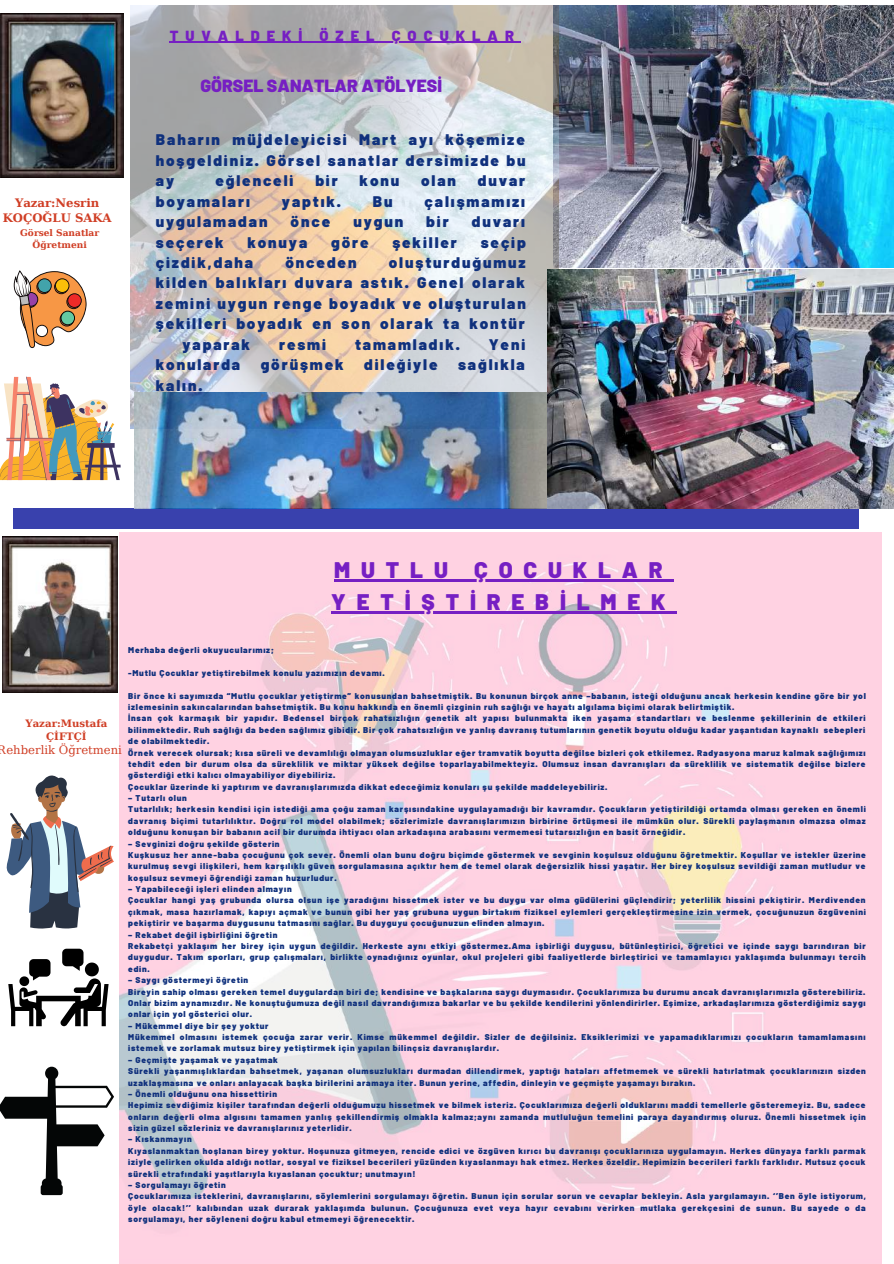
<style>
.page{position:relative;width:894px;height:1264px;background:#fff}
.page>*{position:absolute;margin:0;border:0;box-sizing:border-box;transform-origin:0 0}
.t1{font:900 22.5px/31.5px "Barlow";letter-spacing:.48em;color:#761fc3}
.t2{font:900 17.55px "Barlow";color:#761fc3}
.t3{font:900 15.3px/20.4px "Barlow";letter-spacing:.125em;color:#10317d;text-align:justify}
.t4{font:900 14.55px "Barlow";letter-spacing:.48em;color:#761fc3}
.t5{font:700 11.7px/15.6px "DejaVu Serif";color:#d03e25;text-align:center}
.t6{font:11.55px "DejaVu Serif";color:#d03e25}
.t7{font:700 10.2px/13.5px "DejaVu Serif";color:#d03e25;text-align:center}
.t8{font:700 9px/12px "DejaVu Serif";color:#d03e25;text-align:center}
.t9{font:900 8.4px/11.4px "Barlow";letter-spacing:.09em;color:#10317d}
</style>
<div class="page">
<img style="left:558px;top:5px;width:335px;height:262px">
<div style="left:14px;top:508px;width:844px;height:21px;background:#3941ad"></div>
<img style="left:0;top:13px;width:124px;height:165px">
<img style="left:2px;top:536px;width:115px;height:156px">
<img style="left:130px;top:5px;width:428px;height:423px">
<img style="left:135px;top:392px;width:412px;height:116px">
<img style="left:547px;top:269px;width:346px;height:239px">
<svg style="left:14px;top:270px;width:73px;height:79px"></svg>
<svg style="left:0;top:376px;width:121px;height:104px"></svg>
<img style="left:120px;top:532px;width:761px;height:731px">
<svg style="left:8px;top:948px;width:101px;height:78px"></svg>
<svg style="left:6px;top:775px;width:108px;height:153px"></svg>
<svg style="left:0;top:1066px;width:114px;height:129px"></svg>
<hr style="left:170px;top:42px;width:351px;height:1px;background:#761fc3">
<hr style="left:334px;top:579px;width:339px;height:3px;background:#761fc3">
<hr style="left:331px;top:611px;width:345px;height:2px;background:#761fc3">
<h3 class="t5" style="left:3px;top:195px;width:110px">Yazar:Nesrin<br>KOÇOĞLU SAKA</h3>
<p class="t8" style="left:20px;top:227px;width:80px">Görsel Sanatlar<br>Öğretmeni</p>
<h3 class="t4" style="left:170px;top:26px;width:346px">TUVALDEKİ ÖZEL ÇOCUKLAR</h3>
<h2 class="t2" style="left:200px;top:74px;width:243px">GÖRSEL SANATLAR ATÖLYESİ</h2>
<h3 class="t3" style="left:156px;top:129px;width:371px">Baharın müjdeleyicisi Mart ayı köşemize hoşgeldiniz. Görsel sanatlar dersimizde bu ay</h3>
<h3 class="t3" style="left:215px;top:170px;width:79px">eğlenceli</h3>
<h3 class="t3" style="left:315px;top:170px;width:24px">bir</h3>
<h3 class="t3" style="left:359px;top:170px;width:41px">konu</h3>
<h3 class="t3" style="left:421px;top:170px;width:36px">olan</h3>
<h3 class="t3" style="left:478px;top:170px;width:49px">duvar</h3>
<h3 class="t3" style="left:156px;top:190px;width:96px">boyamaları</h3>
<h3 class="t3" style="left:282px;top:190px;width:60px">yaptık.</h3>
<h3 class="t3" style="left:373px;top:190px;width:21px">Bu</h3>
<h3 class="t3" style="left:424px;top:190px;width:102px">çalışmamızı</h3>
<h3 class="t3" style="left:156px;top:211px;width:113px">uygulamadan</h3>
<h3 class="t3" style="left:290px;top:211px;width:41px">önce</h3>
<h3 class="t3" style="left:353px;top:211px;width:51px">uygun</h3>
<h3 class="t3" style="left:426px;top:211px;width:24px">bir</h3>
<h3 class="t3" style="left:471px;top:211px;width:55px">duvarı</h3>
<h3 class="t3" style="left:156px;top:231px;width:69px">seçerek</h3>
<h3 class="t3" style="left:247px;top:231px;width:61px">konuya</h3>
<h3 class="t3" style="left:331px;top:231px;width:39px">göre</h3>
<h3 class="t3" style="left:392px;top:231px;width:66px">şekiller</h3>
<h3 class="t3" style="left:480px;top:231px;width:46px">seçip</h3>
<h3 class="t3" style="left:156px;top:251px;width:99px">çizdik,daha</h3>
<h3 class="t3" style="left:285px;top:251px;width:72px">önceden</h3>
<h3 class="t3" style="left:389px;top:251px;width:138px">oluşturduğumuz</h3>
<h3 class="t3" style="left:156px;top:272px;width:370px">kilden balıkları duvara astık. Genel olarak</h3>
<h3 class="t3" style="left:156px;top:292px;width:371px">zemini uygun renge boyadık ve oluşturulan</h3>
<h3 class="t3" style="left:156px;top:313px;width:370px">şekilleri boyadık en son olarak ta kontür</h3>
<h3 class="t3" style="left:182px;top:333px;width:69px">yaparak</h3>
<h3 class="t3" style="left:279px;top:333px;width:47px">resmi</h3>
<h3 class="t3" style="left:355px;top:333px;width:106px">tamamladık.</h3>
<h3 class="t3" style="left:488px;top:333px;width:37px">Yeni</h3>
<h3 class="t3" style="left:156px;top:354px;width:86px">konularda</h3>
<h3 class="t3" style="left:260px;top:354px;width:84px">görüşmek</h3>
<h3 class="t3" style="left:364px;top:354px;width:75px">dileğiyle</h3>
<h3 class="t3" style="left:458px;top:354px;width:68px">sağlıkla</h3>
<h3 class="t3" style="left:156px;top:374px;width:48px">kalın.</h3>
<h1 class="t1" style="left:331px;top:553px;width:336px">MUTLU ÇOCUKLAR<br>YETİŞTİREBİLMEK</h1>
<p class="t9" style="left:128px;top:644px;width:147px">Merhaba değerli okuyucularımız;</p>
<p class="t9" style="left:128px;top:666px;width:258px">-Mutlu Çocuklar yetiştirebilmek konulu yazımızın devamı.</p>
<p class="t9" style="left:128px;top:689px;width:739px">Bir önce ki sayımızda “Mutlu çocuklar yetiştirme” konusundan bahsetmiştik. Bu konunun birçok anne –babanın, isteği olduğunu ancak herkesin kendine göre bir yol izlemesinin sakıncalarından bahsetmiştik. Bu konu hakkında en önemli çizginin ruh sağlığı ve hayatı algılama biçimi olarak belirtmiştik.<br>İnsan çok karmaşık bir yapıdır. Bedensel birçok rahatsızlığın genetik alt yapısı bulunmakta iken yaşama standartları ve beslenme şekillerinin de etkileri bilinmektedir. Ruh sağlığı da beden sağlımız gibidir. Bir çok rahatsızlığın ve yanlış davranış tutumlarının genetik boyutu olduğu kadar yaşantıdan kaynaklı sebepleri de olabilmektedir.<br>Örnek verecek olursak; kısa süreli ve devamlılığı olmayan olumsuzluklar eğer tramvatik boyutta değilse bizleri çok etkilemez. Radyasyona maruz kalmak sağlığımızı tehdit eden bir durum olsa da süreklilik ve miktar yüksek değilse toparlayabilmekteyiz. Olumsuz insan davranışları da süreklilik ve sistematik değilse bizlere gösterdiği etki kalıcı olmayabiliyor diyebiliriz.<br>Çocuklar üzerinde ki yaptırım ve davranışlarımızda dikkat edeceğimiz konuları şu şekilde maddeleyebiliriz.</p>
<p class="t9" style="left:128px;top:792px;width:738px">– Tutarlı olun<br>Tutarlılık; herkesin kendisi için istediği ama çoğu zaman karşısındakine uygulayamadığı bir kavramdır. Çocukların yetiştirildiği ortamda olması gereken en önemli davranış biçimi tutarlılıktır. Doğru rol model olabilmek; sözlerimizle davranışlarımızın birbirine örtüşmesi ile mümkün olur. Sürekli paylaşmanın olmazsa olmaz olduğunu konuşan bir babanın acil bir durumda ihtiyacı olan arkadaşına arabasını vermemesi tutarsızlığın en basit örneğidir.</p>
<p class="t9" style="left:128px;top:837px;width:739px">– Sevginizi doğru şekilde gösterin<br>Kuşkusuz her anne-baba çocuğunu çok sever. Önemli olan bunu doğru biçimde göstermek ve sevginin koşulsuz olduğunu öğretmektir. Koşullar ve istekler üzerine kurulmuş sevgi ilişkileri, hem karşılıklı güven sorgulamasına açıktır hem de temel olarak değersizlik hissi yaşatır. Her birey koşulsuz sevildiği zaman mutludur ve koşulsuz sevmeyi öğrendiği zaman huzurludur.</p>
<p class="t9" style="left:128px;top:883px;width:738px">– Yapabileceği işleri elinden almayın<br>Çocuklar hangi yaş grubunda olursa olsun işe yaradığını hissetmek ister ve bu duygu var olma güdülerini güçlendirir; yeterlilik hissini pekiştirir. Merdivenden çıkmak, masa hazırlamak, kapıyı açmak ve bunun gibi her yaş grubuna uygun birtakım fiziksel eylemleri gerçekleştirmesine izin vermek, çocuğunuzun özgüvenini pekiştirir ve başarma duygusunu tatmasını sağlar. Bu duyguyu çocuğunuzun elinden almayın.</p>
<p class="t9" style="left:128px;top:928px;width:738px">– Rekabet değil işbirliğini öğretin<br>Rekabetçi yaklaşım her birey için uygun değildir. Herkeste aynı etkiyi göstermez.Ama işbirliği duygusu, bütünleştirici, öğretici ve içinde saygı barındıran bir duygudur. Takım sporları, grup çalışmaları, birlikte oynadığınız oyunlar, okul projeleri gibi faaliyetlerde birleştirici ve tamamlayıcı yaklaşımda bulunmayı tercih edin.</p>
<p class="t9" style="left:128px;top:974px;width:738px">– Saygı göstermeyi öğretin<br>Bireyin sahip olması gereken temel duygulardan biri de; kendisine ve başkalarına saygı duymasıdır. Çocuklarımıza bu durumu ancak davranışlarımızla gösterebiliriz.<br>Onlar bizim aynamızdır. Ne konuştuğumuza değil nasıl davrandığımıza bakarlar ve bu şekilde kendilerini yönlendirirler. Eşimize, arkadaşlarımıza gösterdiğimiz saygı onlar için yol gösterici olur.</p>
<p class="t9" style="left:128px;top:1019px;width:738px">– Mükemmel diye bir şey yoktur<br>Mükemmel olmasını istemek çocuğa zarar verir. Kimse mükemmel değildir. Sizler de değilsiniz. Eksiklerimizi ve yapamadıklarımızı çocukların tamamlamasını istemek ve zorlamak mutsuz birey yetiştirmek için yapılan bilinçsiz davranışlardır.</p>
<p class="t9" style="left:128px;top:1053px;width:739px">– Geçmişte yaşamak ve yaşatmak<br>Sürekli yaşanmışlıklardan bahsetmek, yaşanan olumsuzlukları durmadan dillendirmek, yaptığı hataları affetmemek ve sürekli hatırlatmak çocuklarınızın sizden uzaklaşmasına ve onları anlayacak başka birilerini aramaya iter. Bunun yerine, affedin, dinleyin ve geçmişte yaşamayı bırakın.</p>
<p class="t9" style="left:128px;top:1087px;width:739px">– Önemli olduğunu ona hissettirin<br>Hepimiz sevdiğimiz kişiler tarafından değerli olduğumuzu hissetmek ve bilmek isteriz. Çocuklarımıza değerli olduklarını maddi temellerle gösteremeyiz. Bu, sadece onların değerli olma algısını tamamen yanlış şekillendirmiş olmakla kalmaz;aynı zamanda mutluluğun temelini paraya dayandırmış oluruz. Önemli hissetmek için sizin güzel sözleriniz ve davranışlarınız yeterlidir.</p>
<p class="t9" style="left:128px;top:1133px;width:738px">– Kıskanmayın<br>Kıyaslanmaktan hoşlanan birey yoktur. Hoşunuza gitmeyen, rencide edici ve özgüven kırıcı bu davranışı çocuklarınıza uygulamayın. Herkes dünyaya farklı parmak iziyle gelirken okulda aldığı notlar, sosyal ve fiziksel becerileri yüzünden kıyaslanmayı hak etmez. Herkes özeldir. Hepimizin becerileri farklı farklıdır. Mutsuz çocuk sürekli etrafındaki yaşıtlarıyla kıyaslanan çocuktur; unutmayın!</p>
<p class="t9" style="left:128px;top:1178px;width:739px">– Sorgulamayı öğretin<br>Çocuklarımıza isteklerini, davranışlarını, söylemlerini sorgulamayı öğretin. Bunun için sorular sorun ve cevaplar bekleyin. Asla yargılamayın. ‘’Ben öyle istiyorum, öyle olacak!’’ kalıbından uzak durarak yaklaşımda bulunun. Çocuğunuza evet veya hayır cevabını verirken mutlaka gerekçesini de sunun. Bu sayede o da sorgulamayı, her söyleneni doğru kabul etmemeyi öğrenecektir.</p>
<p class="t7" style="left:25px;top:716px;width:83px">Yazar:Mustafa<br>ÇİFTÇİ</p>
<h3 class="t6" style="left:-2px;top:743px;width:126px">Rehberlik Öğretmeni</h3>
</div>
